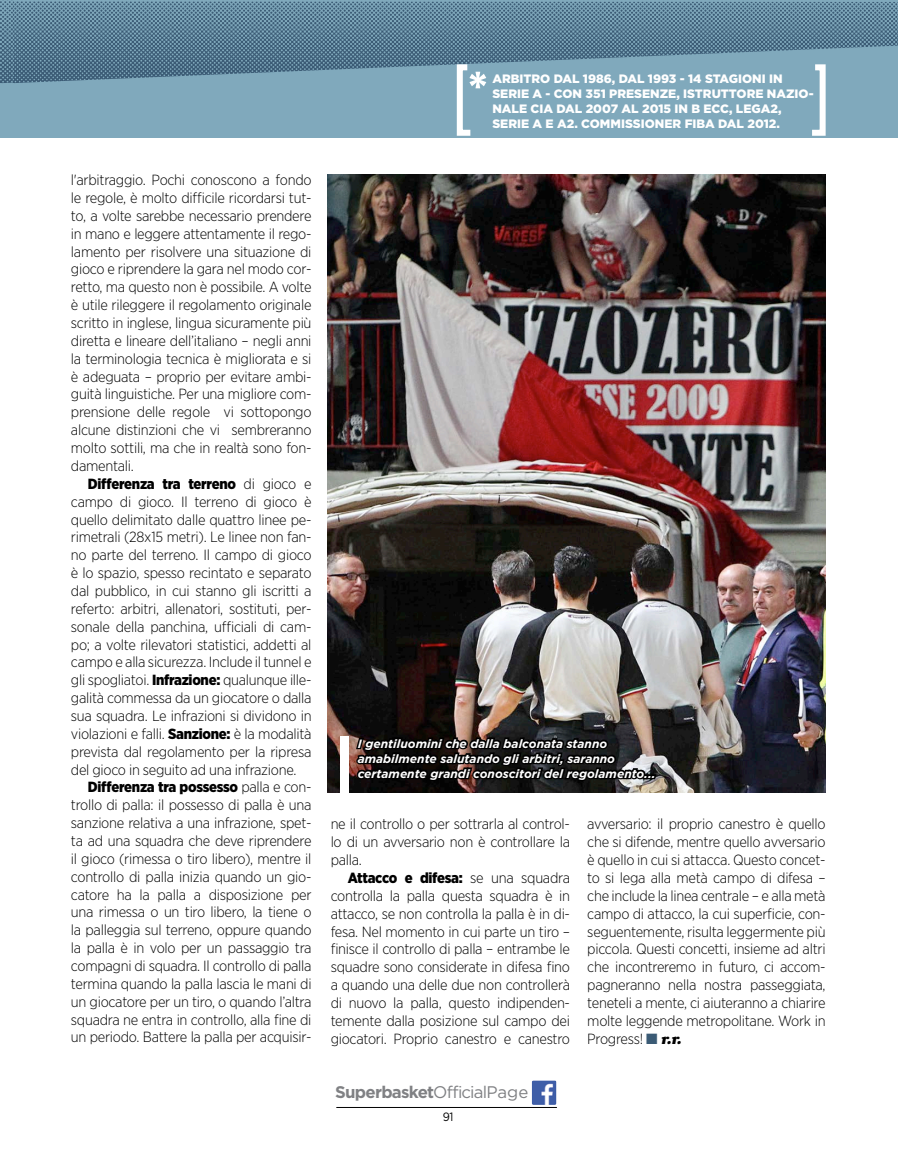
<style>
.page{position:relative;width:898px;height:1153px;background:#fff}
.page>*{position:absolute;margin:0;border:0;box-sizing:border-box;transform-origin:0 0}
.t1{font:16.8px "Gotham";letter-spacing:-.045em;color:#808184}
.t2{font:300 14.7px/17.9px "Gotham Narrow";letter-spacing:-.02em;color:#000;text-align:justify}
.t3{font:900 12.15px/15px "Gotham";color:#fff}
.t4{font:italic 700 12px/15px "Gotham";color:#fff}
.Normale{font:12px "Gotham";color:#000;scale:.92 1}
.s1{font-weight:900}
.s2{font-weight:700}
.s3{color:#3b5b75}
.s4{font-family:"Bookman Std";font-weight:700;font-style:italic}
</style>
<div class="page">
<img style="left:531px;top:1080px;width:25px;height:24px">
<hr style="left:336px;top:1107px;width:220px;height:1px;background:#000">
<div style="left:0;top:0;width:897px;height:138px;background:#80a9bc"></div>
<img style="left:0;top:1px;width:897px;height:82px">
<img style="left:328px;top:174px;width:497px;height:618px">
<svg style="left:354px;top:736px;width:304px;height:52px;background:#1d1a19"></svg>
<div style="left:340px;top:736px;width:9px;height:59px;background:#fff"></div>
<div style="left:492px;top:73px;width:321px;height:55px;background:#80a9bc"></div>
<svg style="left:453px;top:61px;width:33px;height:75px"></svg>
<svg style="left:805px;top:61px;width:23px;height:75px"></svg>
<p class="t2" style="left:71px;top:171px;width:242px">l'arbitraggio. Pochi conoscono a fondo le regole, è molto difficile ricordarsi tut&shy;to, a volte sarebbe necessario prendere in mano e leggere attentamente il rego&shy;lamento per risolvere una situazione di gioco e riprendere la gara nel modo cor&shy;retto, ma questo non è possibile. A volte è utile rileggere il regolamento originale scritto in inglese, lingua sicuramente più diretta e lineare dell’italiano – negli anni la terminologia tecnica è migliorata e si è adeguata – proprio per evitare ambi&shy;guità linguistiche. Per una migliore com&shy;prensione delle regole vi sottopongo alcune distinzioni che vi sembreranno molto sottili, ma che in realtà sono fon&shy;damentali.</p>
<p class="t2" style="left:71px;top:474px;width:242px;text-indent:17px"><span class="s1">Differenza tra terreno</span> di gioco e campo di gioco. Il terreno di gioco è quello delimitato dalle quattro linee pe&shy;rimetrali (28x15 metri). Le linee non fan&shy;no parte del terreno. Il campo di gioco è lo spazio, spesso recintato e separato dal pubblico, in cui stanno gli iscritti a referto: arbitri, allenatori, sostituti, per&shy;sonale della panchina, ufficiali di cam&shy;po; a volte rilevatori statistici, addetti al campo e alla sicurezza. Include il tunnel e gli spogliatoi. <span class="s1">Infrazione:</span> qualunque ille&shy;galità commessa da un giocatore o dalla sua squadra. Le infrazioni si dividono in violazioni e falli. <span class="s1">Sanzione:</span> è la modalità prevista dal regolamento per la ripresa del gioco in seguito ad una infrazione.</p>
<p class="t2" style="left:71px;top:777px;width:242px;text-indent:17px"><span class="s1">Differenza tra possesso</span> palla e con&shy;trollo di palla: il possesso di palla è una sanzione relativa a una infrazione, spet&shy;ta ad una squadra che deve riprendere il gioco (rimessa o tiro libero), mentre il controllo di palla inizia quando un gio&shy;catore ha la palla a disposizione per una rimessa o un tiro libero, la tiene o la palleggia sul terreno, oppure quando la palla è in volo per un passaggio tra compagni di squadra. Il controllo di palla termina quando la palla lascia le mani di un giocatore per un tiro, o quando l’altra squadra ne entra in controllo, alla fine di un periodo. Battere la palla per acquisir-</p>
<p class="t3" style="left:492px;top:71px;width:323px">ARBITRO DAL 1986, DAL 1993 - 14 STAGIONI IN<br>SERIE A - CON 351 PRESENZE, ISTRUTTORE NAZIO-</p>
<p class="t3" style="left:492px;top:101px;width:290px">NALE CIA DAL 2007 AL 2015 IN B ECC, LEGA2,</p>
<p class="t3" style="left:492px;top:116px;width:289px">SERIE A E A2. COMMISSIONER FIBA DAL 2012.</p>
<p class="t4" style="left:357px;top:735px;width:259px">I gentiluomini che dalla balconata stanno amabilmente salutando gli arbitri, saranno</p>
<p class="t4" style="left:357px;top:765px;width:299px">certamente grandi conoscitori del regolamento...</p>
<p class="t2" style="left:330px;top:814px;width:241px">ne il controllo o per sottrarla al control&shy;lo di un avversario non è controllare la palla.</p>
<p class="t2" style="left:330px;top:868px;width:241px;text-indent:17px"><span class="s1">Attacco e difesa:</span> se una squadra controlla la palla questa squadra è in attacco, se non controlla la palla è in di&shy;fesa. Nel momento in cui parte un tiro – finisce il controllo di palla – entrambe le squadre sono considerate in difesa fino a quando una delle due non controllerà di nuovo la palla, questo indipenden&shy;temente dalla posizione sul campo dei giocatori. Proprio canestro e canestro</p>
<p class="t1" style="left:335px;top:1081px;width:195px"><span class="s2">Superbasket</span>OfficialPage</p>
<p class="Normale" style="left:442px;top:1109px;width:13px">91</p>
<p class="t2" style="left:587px;top:814px;width:240px">avversario: il proprio canestro è quello che si difende, mentre quello avversario è quello in cui si attacca. Questo concet&shy;to si lega alla metà campo di difesa – che include la linea centrale – e alla metà campo di attacco, la cui superficie, con&shy;seguentemente, risulta leggermente più piccola. Questi concetti, insieme ad altri che incontreremo in futuro, ci accom&shy;pagneranno nella nostra passeggiata, teneteli a mente, ci aiuteranno a chiarire molte leggende metropolitane. Work in Progress! <span class="s3">■</span> <span class="s4">r.r.</span></p>
</div>
